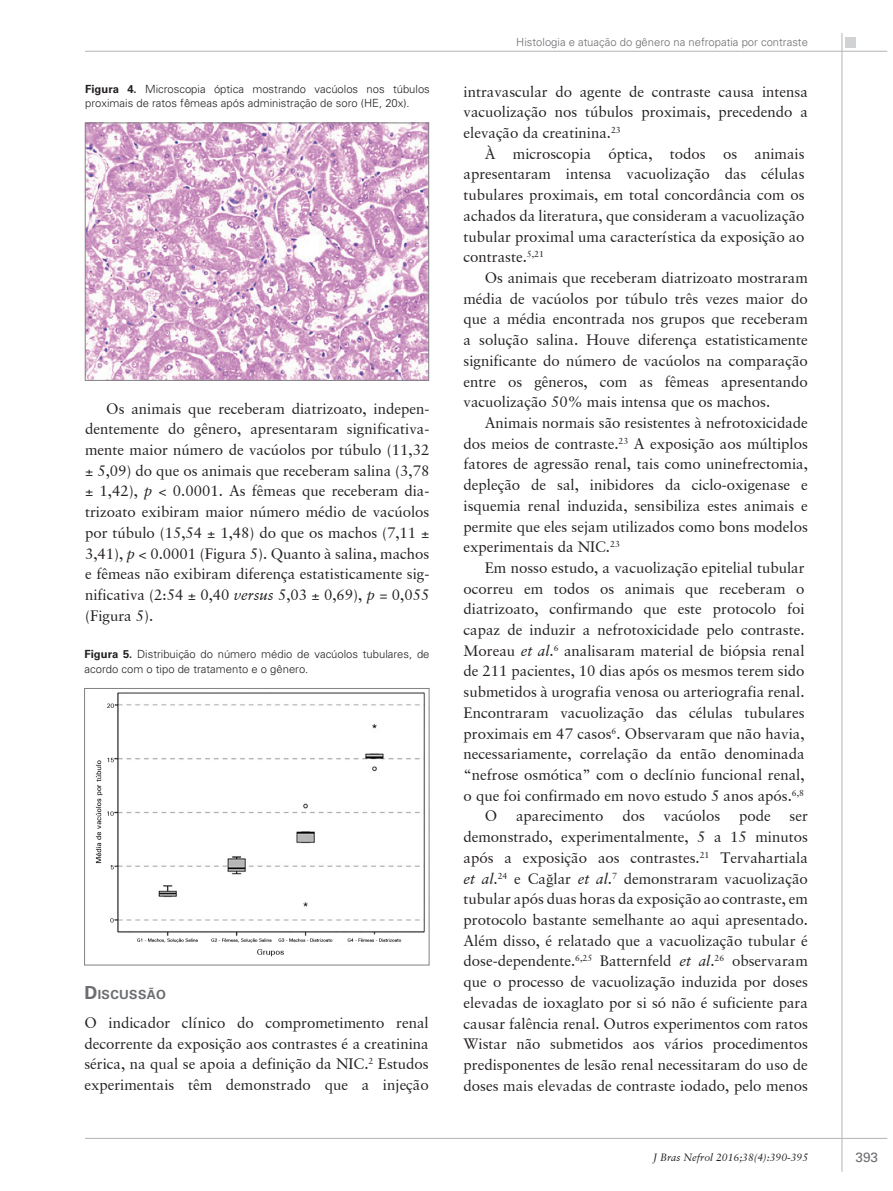
<style>
.page{position:relative;width:893px;height:1191px;background:#fff}
.page>*{position:absolute;margin:0;border:0;box-sizing:border-box;transform-origin:0 0}
.Texto{font:15px/20.7px "Garamond Retrospective S Si";color:#231f20;text-align:justify}
.Texto_-_1º_paragráfo{font:15px/20.7px "Garamond Retrospective S Si";color:#231f20;text-align:justify}
.t1{font:13.5px "Univers LT Std";color:#6c6d70}
.Intertítulo{font:700 12.6px "Univers LT Std";letter-spacing:.03em;color:#6c6d70}
.Legenda{font:300 11.25px/14.2px "Univers LT Std";color:#231f20}
.t2{font:300 11.25px "Univers LT Std";color:#6c6d70}
.t3{font:italic 10.5px "Garamond Retrospective S Si";color:#231f20}
.s1{font-weight:700}
.s2{font-style:italic}
.s3{color:#212121}
.s4{font-style:italic;color:#212121}
.s5{font-size:18px}
.s6{font-family:"Times New Roman"}
</style>
<div class="page">
<div style="left:845px;top:37px;width:11px;height:11px;background:#d1d2d4"></div>
<hr style="left:85px;top:51px;width:802px;height:1px;background:#b2b3b7">
<hr style="left:842px;top:33px;width:1px;height:1138px;background:#b2b3b7">
<hr style="left:85px;top:1138px;width:802px;height:1px;background:#b2b3b7">
<img style="left:87px;top:125px;width:340px;height:253px">
<div style="left:85px;top:123px;width:344px;height:257px;border:1px solid #808285"></div>
<img style="left:95px;top:692px;width:330px;height:265px">
<div style="left:84px;top:688px;width:345px;height:277px;border:1px solid #808285"></div>
<p class="Legenda" style="left:85px;top:82px;width:346px"><span class="s1">Figura 4.</span> Microscopia óptica mostrando vacúolos nos túbulos proximais de ratos fêmeas após administração de soro (HE, 20x).</p>
<p class="Texto" style="left:85px;top:398px;width:346px;text-indent:21px">Os animais que receberam diatrizoato, indepen&shy;dentemente do gênero, apresentaram significativa&shy;mente maior número de vacúolos por túbulo (11,32 ± 5,09) do que os animais que receberam salina (3,78 ± 1,42), <span class="s2">p</span> &lt; 0.0001. As fêmeas que receberam dia&shy;trizoato exibiram maior número médio de vacúolos por túbulo (15,54 ± 1,48) do que os machos (7,11 ± 3,41), <span class="s2">p</span> &lt; 0.0001 (Figura 5). Quanto à salina, machos e fêmeas não exibiram diferença estatisticamente sig&shy;nificativa <span class="s3">(2:54 ± 0,40</span> <span class="s4">versus</span> <span class="s3">5,03 ± 0,69),</span> <span class="s4">p</span> <span class="s3">= 0,055 </span>(Figura 5).</p>
<p class="Legenda" style="left:85px;top:647px;width:346px"><span class="s1">Figura 5.</span> Distribuição do número médio de vacúolos tubulares, de acordo com o tipo de tratamento e o gênero.</p>
<p class="Intertítulo" style="left:84px;top:987px;width:83px"><span class="s5">D</span> ISCUSSÃO</p>
<p class="Texto_-_1º_paragráfo" style="left:84px;top:1012px;width:346px">O indicador clínico do comprometimento renal decorrente da exposição aos contrastes é a creatinina sérica, na qual se apoia a definição da NIC.<sup>2</sup> Estudos experimentais têm demonstrado que a injeção</p>
<p class="t2" style="left:516px;top:36px;width:293px">Histologia e atuação do gênero na nefropatia por contraste</p>
<p class="Texto_-_1º_paragráfo" style="left:463px;top:81px;width:346px">intravascular do agente de contraste causa intensa vacuolização nos túbulos proximais, precedendo a elevação da creatinina.<sup>23</sup></p>
<p class="Texto" style="left:463px;top:143px;width:343px;text-indent:21px">À microscopia óptica, todos os animais apresentaram intensa vacuolização das células tubulares proximais, em total concordância com os achados da literatura, que consideram a vacuolização tubular proximal uma característica da exposição ao contraste.<sup>5,21</sup></p>
<p class="Texto" style="left:463px;top:267px;width:346px;text-indent:21px">Os animais que receberam diatrizoato mostraram média de vacúolos por túbulo três vezes maior do que a média encontrada nos grupos que receberam a solução salina. Houve diferença estatisticamente significante do número de vacúolos na comparação entre os gêneros, com as fêmeas apresentando vacuolização 50% mais intensa que os machos.</p>
<p class="Texto" style="left:463px;top:412px;width:346px;text-indent:21px">Animais normais são resistentes à nefrotoxicidade dos meios de contraste.<sup>23</sup> A exposição aos múltiplos fatores de agressão renal, tais como uninefrectomia, depleção de sal, inibidores da ciclo-oxigenase e isquemia renal induzida, sensibiliza estes animais e permite que eles sejam utilizados como bons modelos experimentais da NIC.<sup>23</sup></p>
<p class="Texto" style="left:463px;top:557px;width:343px;text-indent:21px">Em nosso estudo, a vacuolização epitelial tubular ocorreu em todos os animais que receberam o diatrizoato, confirmando que este protocolo foi capaz de induzir a nefrotoxicidade pelo contraste.<br>Moreau <span class="s2">et al</span>.<sup>6</sup> analisaram material de biópsia renal de 211 pacientes, 10 dias após os mesmos terem sido submetidos à urografia venosa ou arteriografia renal.<br>Encontraram vacuolização das células tubulares proximais em 47 casos<sup>6</sup>. Observaram que não havia, necessariamente, correlação da então denominada “nefrose osmótica” com o declínio funcional renal, o que foi confirmado em novo estudo 5 anos após.<sup>6,8</sup></p>
<p class="Texto" style="left:485px;top:805px;width:14px">O</p>
<p class="Texto" style="left:516px;top:805px;width:89px">aparecimento</p>
<p class="Texto" style="left:622px;top:805px;width:24px">dos</p>
<p class="Texto" style="left:664px;top:805px;width:58px">vacúolos</p>
<p class="Texto" style="left:739px;top:805px;width:33px">pode</p>
<p class="Texto" style="left:463px;top:805px;width:346px;text-indent:326px">ser demonstrado, experimentalmente, 5 a 15 minutos após a exposição aos contrastes.<sup>21</sup> Tervahartiala <span class="s2">et al</span>.<sup>24</sup> e Ca<span class="s6">ğ</span>lar <span class="s2">et al</span>.<sup>7</sup> demonstraram vacuolização tubular após duas horas da exposição ao contraste, em protocolo bastante semelhante ao aqui apresentado.<br>Além disso, é relatado que a vacuolização tubular é dose-dependente.<sup>6,25</sup> Batternfeld <span class="s2">et al</span>.<sup>26</sup> observaram que o processo de vacuolização induzida por doses elevadas de ioxaglato por si só não é suficiente para causar falência renal. Outros experimentos com ratos Wistar não submetidos aos vários procedimentos predisponentes de lesão renal necessitaram do uso de doses mais elevadas de contraste iodado, pelo menos</p>
<p class="t3" style="left:653px;top:1151px;width:157px">J Bras Nefrol 2016;38(4):390-395</p>
<p class="t1" style="left:855px;top:1149px;width:24px">393</p>
</div>
